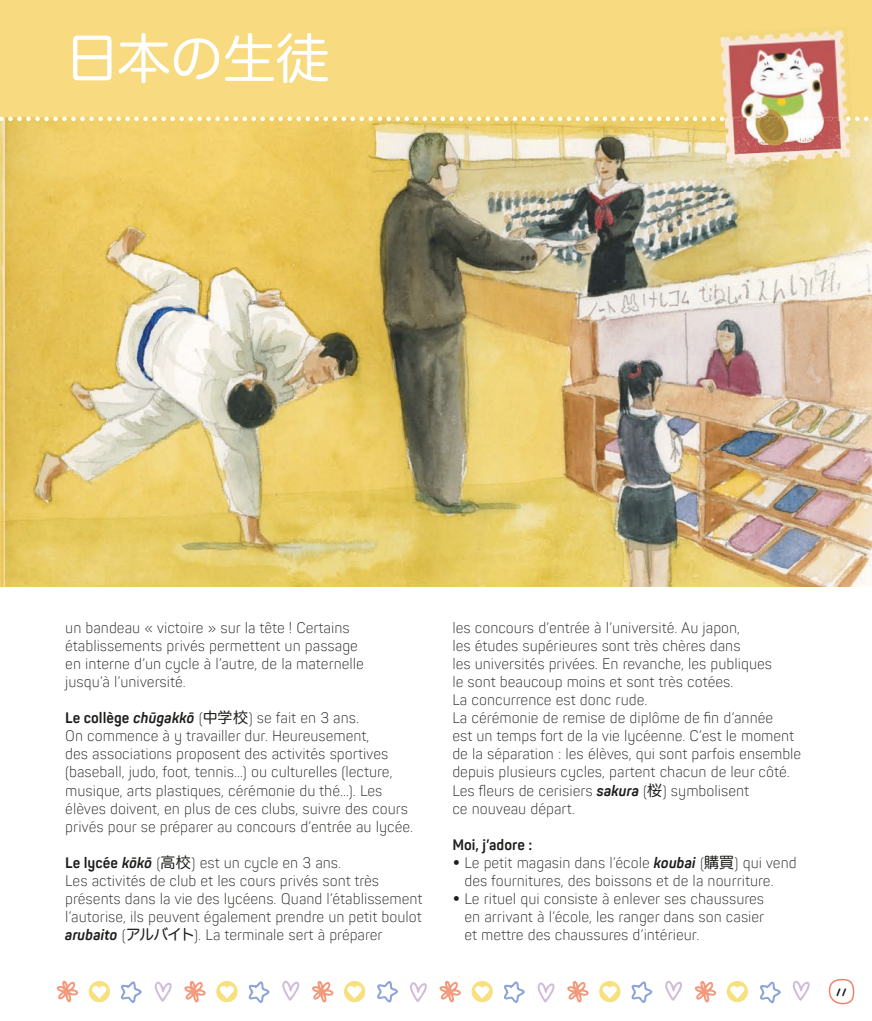
<style>
.page{position:relative;width:872px;height:1021px;background:#fff}
.page>*{position:absolute;margin:0;border:0;box-sizing:border-box;transform-origin:0 0}
.t1{font:54px "Hira Maru Pro W4";letter-spacing:-.02em;color:#fff}
.t2{font:27px "Palmer Lake Print";color:#1d1d1b}
.t3{font:300 15px/18px "Panton Narrow";color:#1d1d1b}
.t4{font:700 15px "Panton Narrow";color:#1d1d1b}
.s1{font-weight:700}
.s2{font-weight:700;font-style:italic}
.s3{font-family:"Hira Maru Pro W4";font-weight:400}
.s4{font-weight:700;font-size:21px}
</style>
<div class="page">
<div style="left:0;top:0;width:872px;height:122px;background:#f8db80"></div>
<img style="left:0;top:121px;width:872px;height:466px">
<img style="left:534px;top:121px;width:334px;height:47px">
<svg style="left:0;top:117px;width:872px;height:4px"></svg>
<svg style="left:828px;top:978px;width:26px;height:26px"></svg>
<svg style="left:89px;top:980px;width:21px;height:22px"></svg>
<svg style="left:90px;top:985px;width:18px;height:13px"></svg>
<svg style="left:216px;top:980px;width:22px;height:22px"></svg>
<svg style="left:218px;top:985px;width:18px;height:13px"></svg>
<svg style="left:344px;top:980px;width:21px;height:22px"></svg>
<svg style="left:345px;top:985px;width:18px;height:13px"></svg>
<svg style="left:471px;top:980px;width:22px;height:22px"></svg>
<svg style="left:473px;top:985px;width:18px;height:13px"></svg>
<svg style="left:599px;top:980px;width:21px;height:22px"></svg>
<svg style="left:601px;top:985px;width:17px;height:13px"></svg>
<svg style="left:726px;top:980px;width:22px;height:22px"></svg>
<svg style="left:728px;top:985px;width:18px;height:13px"></svg>
<svg style="left:439px;top:981px;width:22px;height:21px"></svg>
<svg style="left:567px;top:981px;width:21px;height:21px"></svg>
<svg style="left:694px;top:981px;width:22px;height:21px"></svg>
<svg style="left:312px;top:981px;width:21px;height:21px"></svg>
<svg style="left:184px;top:981px;width:22px;height:21px"></svg>
<svg style="left:56px;top:980px;width:22px;height:22px"></svg>
<svg style="left:410px;top:982px;width:17px;height:20px"></svg>
<svg style="left:537px;top:982px;width:18px;height:21px"></svg>
<svg style="left:665px;top:980px;width:17px;height:21px"></svg>
<svg style="left:792px;top:980px;width:18px;height:21px"></svg>
<svg style="left:282px;top:980px;width:18px;height:21px"></svg>
<svg style="left:154px;top:981px;width:18px;height:21px"></svg>
<svg style="left:377px;top:981px;width:21px;height:21px"></svg>
<svg style="left:504px;top:981px;width:21px;height:22px"></svg>
<svg style="left:631px;top:981px;width:22px;height:22px"></svg>
<svg style="left:760px;top:981px;width:21px;height:22px"></svg>
<svg style="left:248px;top:981px;width:22px;height:22px"></svg>
<svg style="left:120px;top:981px;width:22px;height:22px"></svg>
<img style="left:720px;top:28px;width:131px;height:89px">
<img style="left:724px;top:117px;width:130px;height:51px">
<img style="left:729px;top:117px;width:121px;height:4px">
<h1 class="t1" style="left:65px;top:11px;width:266px">日本の生徒</h1>
<p class="t3" style="left:65px;top:619px;width:300px">un bandeau « victoire » sur la tête ! Certains établissements privés permettent un passage en interne d’un cycle à l’autre, de la maternelle jusqu’à l’université.</p>
<p class="t3" style="left:65px;top:709px;width:349px"><span class="s1">Le collège</span> <span class="s2">chūgakkō</span> (<span class="s3">中学校</span>) se fait en 3 ans.<br>On commence à y travailler dur. Heureusement,<br>des associations proposent des activités sportives (baseball, judo, foot, tennis…) ou culturelles (lecture, musique, arts plastiques, cérémonie du thé…). Les élèves doivent, en plus de ces clubs, suivre des cours privés pour se préparer au concours d’entrée au lycée.</p>
<p class="t3" style="left:65px;top:853px;width:359px"><span class="s1">Le lycée</span> <span class="s2">kōkō</span> (<span class="s3">高校</span>) est un cycle en 3 ans.<br>Les activités de club et les cours privés sont très présents dans la vie des lycéens. Quand l’établissement l’autorise, ils peuvent également prendre un petit boulot <span class="s2">arubaito</span> (<span class="s3">アルバイト</span>). La terminale sert à préparer</p>
<p class="t3" style="left:452px;top:619px;width:350px">les concours d’entrée à l’université. Au japon,<br>les études supérieures sont très chères dans<br>les universités privées. En revanche, les publiques<br>le sont beaucoup moins et sont très cotées.<br>La concurrence est donc rude.<br>La cérémonie de remise de diplôme de fin d’année<br>est un temps fort de la vie lycéenne. C’est le moment de la séparation : les élèves, qui sont parfois ensemble depuis plusieurs cycles, partent chacun de leur côté.<br>Les fleurs de cerisiers <span class="s2">sakura</span> (<span class="s3">桜</span>) symbolisent<br>ce nouveau départ.</p>
<p class="t4" style="left:452px;top:834px;width:82px">Moi, j’adore :</p>
<p class="t3" style="left:464px;top:853px;width:334px;text-indent:-12px"><span class="s4">•</span> Le petit magasin dans l’école <span class="s2">koubai</span> (<span class="s3">購買</span>) qui vend des fournitures, des boissons et de la nourriture.</p>
<p class="t3" style="left:464px;top:889px;width:301px;text-align:justify;text-indent:-12px"><span class="s4">•</span> Le rituel qui consiste à enlever ses chaussures en arrivant à l’école, les ranger dans son casier et mettre des chaussures d’intérieur.</p>
<h2 class="t2" style="left:836px;top:977px;width:11px">11</h2>
</div>
